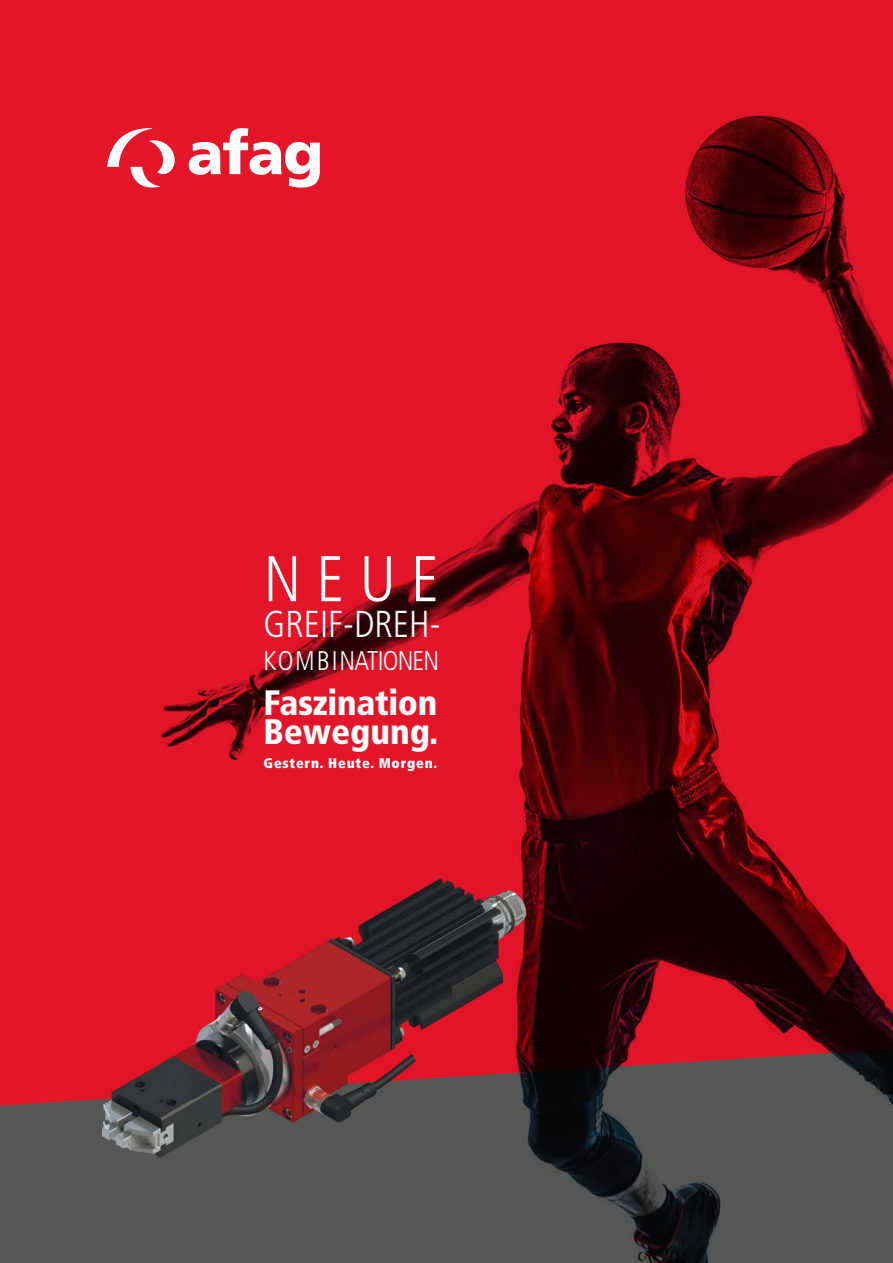
<style>
.page{position:relative;width:893px;height:1263px;background:#fff}
.page>*{position:absolute;margin:0;border:0;box-sizing:border-box;transform-origin:0 0}
.t1{font:300 condensed 64.5px "Frutiger LT Pro";color:#fff}
.t2{font:300 condensed 37.5px "Frutiger LT Pro";color:#fff}
.t3{font:900 condensed 35.4px "Frutiger LT Pro";color:#fff}
.t4{font:900 condensed 35.25px "Frutiger LT Pro";letter-spacing:-.01em;color:#fff}
.t5{font:300 condensed 27px "Frutiger LT Pro";letter-spacing:-.03em;color:#fff}
.t6{font:900 condensed 13.95px "Frutiger LT Pro";letter-spacing:.06em;color:#fff}
</style>
<div class="page">
<div style="left:0;top:0;width:893px;height:1110px;background:#e41529"></div>
<div style="left:0;top:1101px;width:103px;height:162px;background:#575756"></div>
<img style="left:103px;top:115px;width:790px;height:1148px">
<img style="left:68px;top:813px;width:504px;height:370px">
<svg style="left:107px;top:128px;width:68px;height:59px"></svg>
<svg style="left:189px;top:128px;width:131px;height:60px"></svg>
<p class="t1" style="left:264px;top:542px;width:177px">NEUE</p>
<p class="t2" style="left:264px;top:603px;width:178px">GREIF-DREH-</p>
<p class="t5" style="left:264px;top:645px;width:177px">KOMBINATIONEN</p>
<p class="t4" style="left:264px;top:682px;width:175px">Faszination</p>
<p class="t3" style="left:264px;top:711px;width:176px">Bewegung.</p>
<p class="t6" style="left:264px;top:755px;width:175px">Gestern. Heute. Morgen.</p>
</div>
